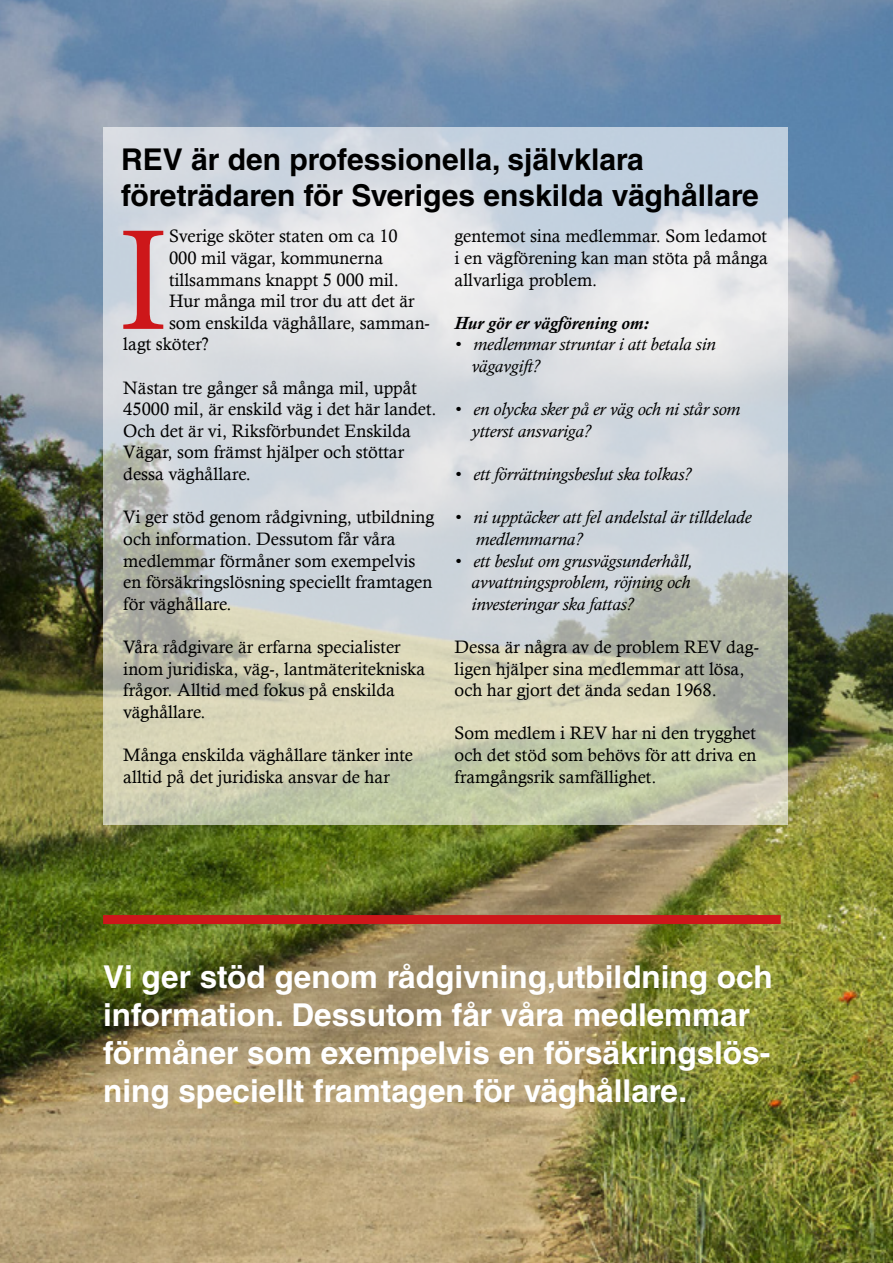
<style>
.page{position:relative;width:893px;height:1263px;background:#fff}
.page>*{position:absolute;margin:0;border:0;box-sizing:border-box;transform-origin:0 0}
.t1{font:150.9px "Minion Pro";color:#cd171a}
.t2{font:700 31.5px/37.8px "Helvetica LT Std";color:#fff}
.t3{font:700 30px/36px "Helvetica LT Std";color:#000}
.t4{font:18px/21.6px "Calisto";color:#000}
.t5{font:italic 18px/21.6px "Calisto";color:#000}
.t6{font:italic 700 18px "Calisto";color:#000}
</style>
<div class="page">
<img style="left:0;top:0;width:893px;height:1263px">
<svg style="left:103px;top:128px;width:685px;height:697px;background:#d0d4d0"></svg>
<div style="left:103px;top:915px;width:678px;height:9px;background:#cd171a"></div>
<h3 class="t3" style="left:121px;top:141px;width:639px">REV är den professionella, självklara företrädaren för Sveriges enskilda väghållare</h3>
<h1 class="t1" style="left:118px;top:180px;width:53px">I</h1>
<p class="t4" style="left:169px;top:225px;width:230px">Sverige sköter staten om ca 10</p>
<p class="t4" style="left:455px;top:225px;width:315px;text-align:justify">gentemot sina medlemmar. Som ledamot i en vägförening kan man stöta på många allvarliga problem.</p>
<p class="t6" style="left:455px;top:312px;width:195px">Hur gör er vägförening om:</p>
<p class="t5" style="left:471px;top:334px;width:246px;text-indent:-17px">• medlemmar struntar i att betala sin vägavgift?</p>
<p class="t5" style="left:471px;top:398px;width:270px;text-indent:-17px">• en olycka sker på er väg och ni står som ytterst ansvariga?</p>
<p class="t5" style="left:455px;top:463px;width:238px">• ett förrättningsbeslut ska tolkas?</p>
<p class="t5" style="left:476px;top:506px;width:277px;text-indent:-21px">• ni upptäcker att fel andelstal är tilldelade medlemmarna?</p>
<p class="t5" style="left:471px;top:550px;width:223px;text-indent:-17px">• ett beslut om grusvägsunderhåll, avvattningsproblem, röjning och investeringar ska fattas?</p>
<p class="t4" style="left:455px;top:636px;width:306px">Dessa är några av de problem REV dag&shy;ligen hjälper sina medlemmar att lösa, och har gjort det ända sedan 1968.</p>
<p class="t4" style="left:455px;top:722px;width:303px;text-align:justify">Som medlem i REV har ni den trygghet och det stöd som behövs för att driva en framgångsrik samfällighet.</p>
<p class="t4" style="left:169px;top:247px;width:216px">000 mil vägar, kommunerna</p>
<p class="t4" style="left:169px;top:268px;width:231px">tillsammans knappt 5 000 mil.</p>
<p class="t4" style="left:169px;top:290px;width:247px">Hur många mil tror du att det är</p>
<p class="t4" style="left:169px;top:312px;width:262px">som enskilda väghållare, samman-</p>
<p class="t4" style="left:123px;top:333px;width:87px">lagt sköter?</p>
<p class="t4" style="left:123px;top:376px;width:315px">Nästan tre gånger så många mil, uppåt 45000 mil, är enskild väg i det här landet.<br>Och det är vi, Riksförbundet Enskilda Vägar, som främst hjälper och stöttar dessa väghållare.</p>
<p class="t4" style="left:123px;top:506px;width:313px">Vi ger stöd genom rådgivning, utbildning och information. Dessutom får våra medlemmar förmåner som exempelvis en försäkringslösning speciellt framtagen för väghållare.</p>
<p class="t4" style="left:123px;top:636px;width:303px">Våra rådgivare är erfarna specialister inom juridiska, väg-, lantmäteritekniska frågor. Alltid med fokus på enskilda väghållare.</p>
<p class="t4" style="left:123px;top:744px;width:291px">Många enskilda väghållare tänker inte alltid på det juridiska ansvar de har</p>
<h2 class="t2" style="left:103px;top:958px;width:671px">Vi ger stöd genom rådgivning,utbildning och information. Dessutom får våra medlemmar förmåner som exempelvis en försäkringslös&shy;ning speciellt framtagen för väghållare.</h2>
</div>
